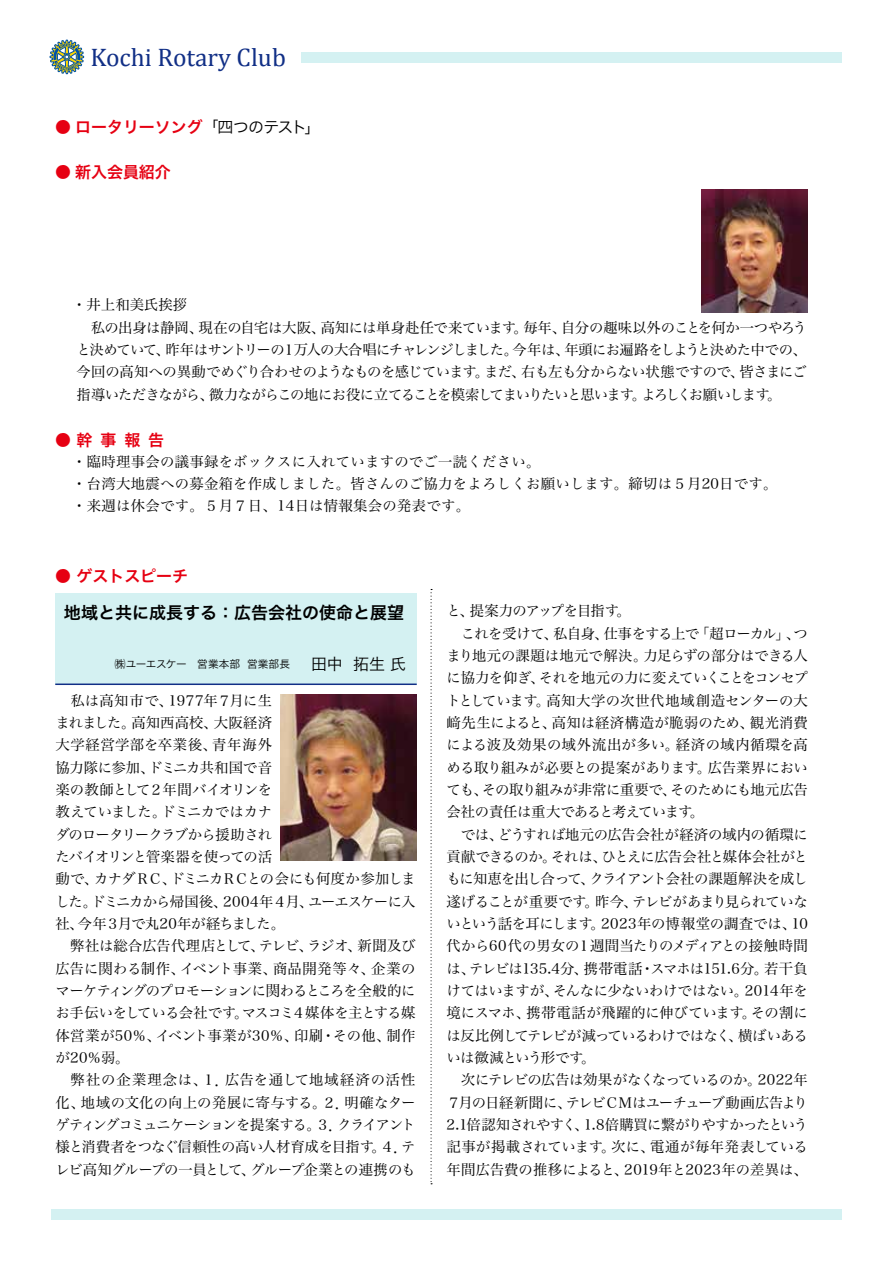
<style>
.page{position:relative;width:893px;height:1263px;background:#fff}
.page>*{position:absolute;margin:0;border:0;box-sizing:border-box;transform-origin:0 0}
.t1{font:25.5px "Cambria";color:#112f86}
.t2{font:16.95px "Hira Kaku Pro W6";color:#000}
.t3{font:15.9px "Hira Kaku Pro W6";color:#e60012}
.t4{font:14.4px/22.4px "Hira Min Pro W3";letter-spacing:-.025em;color:#000}
.t5{font:14.4px/22.4px "Hira Min Pro W3";letter-spacing:-.045em;color:#000}
.t6{font:14.4px/22.4px "Hira Min Pro W3";letter-spacing:.02em;color:#000}
.t7{font:10.65px "Hira Kaku Pro W3";letter-spacing:.005em;color:#000}
.s1{font-family:"Hira Kaku Pro W3";color:#000}
.s2{font-size:15.9px}
</style>
<div class="page">
<svg style="left:50px;top:39px;width:34px;height:36px"></svg>
<div style="left:51px;top:1209px;width:791px;height:10px;background:#d4f1f2"></div>
<div style="left:302px;top:52px;width:540px;height:11px;background:#d4f1f2"></div>
<div style="left:55px;top:593px;width:362px;height:91px;background:#d4f1f2"></div>
<hr style="left:55px;top:683px;width:362px;height:2px;background:#112f86">
<svg style="left:431px;top:589px;width:1px;height:595px"></svg>
<img style="left:281px;top:694px;width:136px;height:166px">
<img style="left:702px;top:189px;width:106px;height:124px">
<h1 class="t1" style="left:91px;top:42px;width:197px">Kochi Rotary Club</h1>
<p class="t3" style="left:55px;top:113px;width:267px">● ロータリーソング<span class="s1">「四つのテスト」</span></p>
<p class="t3" style="left:55px;top:157px;width:117px">● 新入会員紹介</p>
<p class="t5" style="left:72px;top:292px;width:736px">・井上和美氏挨拶<br>　私の出身は静岡、現在の自宅は大阪、高知には単身赴任で来ています。毎年、自分の趣味以外のことを何か一つやろうと決めていて、昨年はサントリーの１万人の大合唱にチャレンジしました。今年は、年頭にお遍路をしようと決めた中での、今回の高知への異動でめぐり合わせのようなものを感じています。まだ、右も左も分からない状態ですので、皆さまにご指導いただきながら、微力ながらこの地にお役に立てることを模索してまいりたいと思います。よろしくお願いします。</p>
<p class="t3" style="left:55px;top:425px;width:110px">● 幹事報告</p>
<p class="t6" style="left:72px;top:449px;width:707px">・臨時理事会の議事録をボックスに入れていますのでご一読ください。<br>・台湾大地震への募金箱を作成しました。皆さんのご協力をよろしくお願いします。締切は５月20日です。・来週は休会です。５月７日、14日は情報集会の発表です。</p>
<p class="t3" style="left:55px;top:561px;width:134px">● ゲストスピーチ</p>
<p class="t2" style="left:64px;top:597px;width:342px">地域と共に成長する：広告会社の使命と展望</p>
<p class="t7" style="left:115px;top:654px;width:293px">㈱ユーエスケー　営業本部 営業部長　　<span class="s2">田中 拓生 氏</span></p>
<p class="t4" style="left:55px;top:688px;width:362px">　私は高知市で、1977年７月に生<br>まれました。高知西高校、大阪経済<br>大学経営学部を卒業後、青年海外<br>協力隊に参加、ドミニカ共和国で音<br>楽の教師として２年間バイオリンを<br>教えていました。ドミニカではカナ<br>ダのロータリークラブから援助され<br>たバイオリンと管楽器を使っての活<br>動で、カナダＲＣ、ドミニカＲＣとの会にも何度か参加しました。ドミニカから帰国後、2004年４月、ユーエスケーに入社、今年３月で丸20年が経ちました。<br>　弊社は総合広告代理店として、テレビ、ラジオ、新聞及び広告に関わる制作、イベント事業、商品開発等々、企業のマーケティングのプロモーションに関わるところを全般的にお手伝いをしている会社です。マスコミ４媒体を主とする媒体営業が50％、イベント事業が30％、印刷・その他、制作が20％弱。<br>　弊社の企業理念は、１．広告を通して地域経済の活性化、地域の文化の向上の発展に寄与する。２．明確なターゲティングコミュニケーションを提案する。３．クライアント様と消費者をつなぐ信頼性の高い人材育成を目指す。４．テレビ高知グループの一員として、グループ企業との連携のも</p>
<p class="t4" style="left:446px;top:599px;width:363px">と、提案力のアップを目指す。<br>　これを受けて、私自身、仕事をする上で「超ローカル」、つまり地元の課題は地元で解決。力足らずの部分はできる人に協力を仰ぎ、それを地元の力に変えていくことをコンセプトとしています。高知大学の次世代地域創造センターの大﨑先生によると、高知は経済構造が脆弱のため、観光消費による波及効果の域外流出が多い。経済の域内循環を高める取り組みが必要との提案があります。広告業界においても、その取り組みが非常に重要で、そのためにも地元広告会社の責任は重大であると考えています。<br>　では、どうすれば地元の広告会社が経済の域内の循環に貢献できるのか。それは、ひとえに広告会社と媒体会社がともに知恵を出し合って、クライアント会社の課題解決を成し遂げることが重要です。昨今、テレビがあまり見られていないという話を耳にします。2023年の博報堂の調査では、10代から60代の男女の１週間当たりのメディアとの接触時間は、テレビは135.4分、携帯電話・スマホは151.6分。若干負けてはいますが、そんなに少ないわけではない。2014年を境にスマホ、携帯電話が飛躍的に伸びています。その割には反比例してテレビが減っているわけではなく、横ばいあるいは微減という形です。<br>　次にテレビの広告は効果がなくなっているのか。2022年<br>７月の日経新聞に、テレビＣＭはユーチューブ動画広告より<br>2.1倍認知されやすく、1.8倍購買に繋がりやすかったという記事が掲載されています。次に、電通が毎年発表している年間広告費の推移によると、2019年と2023年の差異は、</p>
</div>
